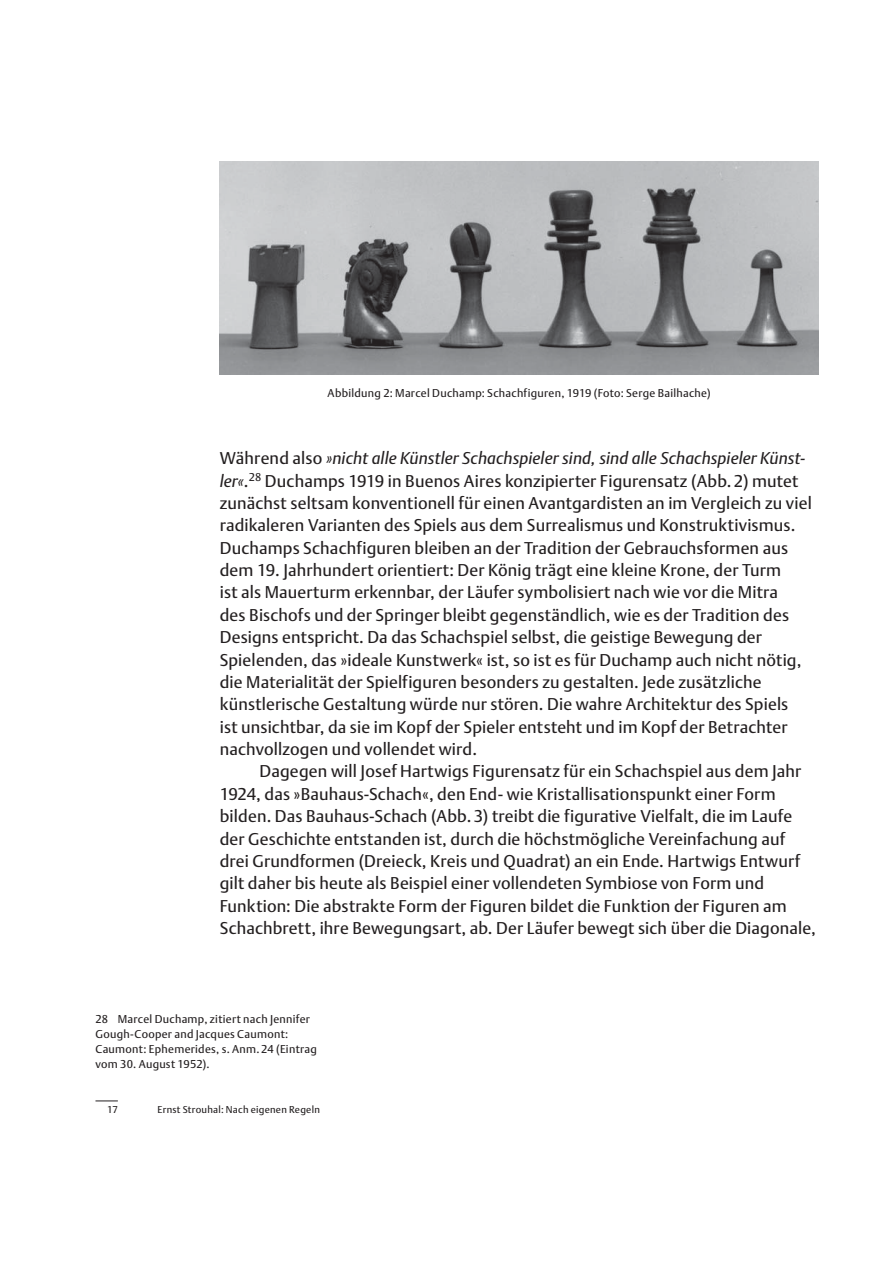
<style>
.page{position:relative;width:893px;height:1263px;background:#fff}
.page>*{position:absolute;margin:0;border:0;box-sizing:border-box;transform-origin:0 0}
.t1{font:16.95px/22.4px "DTL Argo T";letter-spacing:.01em;color:#231f20}
.t2{font:11.25px/14.9px "DTL Argo T";letter-spacing:.025em;color:#231f20}
.t3{font:9.9px "DTL Argo T";letter-spacing:.025em;color:#231f20}
.s1{font-style:italic}
</style>
<div class="page">
<svg style="left:95px;top:1101px;width:23px;height:1px"></svg>
<img style="left:220px;top:162px;width:599px;height:213px">
<p class="t2" style="left:328px;top:387px;width:385px">Abbildung 2: Marcel Duchamp: Schachfiguren, 1919 (Foto: Serge Bailhache)</p>
<p class="t1" style="left:220px;top:448px;width:594px">Während also <span class="s1">»nicht alle Künstler Schachspieler sind, sind alle Schachspieler Künst&shy;ler«</span>.<sup>28</sup> Duchamps 1919 in Buenos Aires konzipierter Figurensatz (Abb. 2) mutet zunächst seltsam konventionell für einen Avantgardisten an im Vergleich zu viel radikaleren Varianten des Spiels aus dem Surrealismus und Konstruktivismus.<br>Duchamps Schachfiguren bleiben an der Tradition der Gebrauchsformen aus dem 19. Jahrhundert orientiert: Der König trägt eine kleine Krone, der Turm<br>ist als Mauerturm erkennbar, der Läufer symbolisiert nach wie vor die Mitra<br>des Bischofs und der Springer bleibt gegenständlich, wie es der Tradition des Designs entspricht. Da das Schachspiel selbst, die geistige Bewegung der Spielenden, das »ideale Kunstwerk« ist, so ist es für Duchamp auch nicht nötig, die Materialität der Spielfiguren besonders zu gestalten. Jede zusätzliche künstlerische Gestaltung würde nur stören. Die wahre Architektur des Spiels<br>ist unsichtbar, da sie im Kopf der Spieler entsteht und im Kopf der Betrachter nachvollzogen und vollendet wird.</p>
<p class="t1" style="left:220px;top:762px;width:598px;text-indent:40px">Dagegen will Josef Hartwigs Figurensatz für ein Schachspiel aus dem Jahr 1924, das »Bauhaus-Schach«, den End- wie Kristallisationspunkt einer Form bilden. Das Bauhaus-Schach (Abb. 3) treibt die figurative Vielfalt, die im Laufe der Geschichte entstanden ist, durch die höchstmögliche Vereinfachung auf drei Grundformen (Dreieck, Kreis und Quadrat) an ein Ende. Hartwigs Entwurf gilt daher bis heute als Beispiel einer vollendeten Symbiose von Form und Funktion: Die abstrakte Form der Figuren bildet die Funktion der Figuren am Schachbrett, ihre Bewegungsart, ab. Der Läufer bewegt sich über die Diagonale,</p>
<p class="t2" style="left:95px;top:1013px;width:223px">28 Marcel Duchamp, zitiert nach Jennifer Gough-Cooper and Jacques Caumont:<br>Caumont: Ephemerides, s. Anm. 24 (Eintrag vom 30. August 1952).</p>
<p class="t3" style="left:107px;top:1105px;width:12px">17</p>
<p class="t3" style="left:158px;top:1105px;width:164px">Ernst Strouhal: Nach eigenen Regeln</p>
</div>
